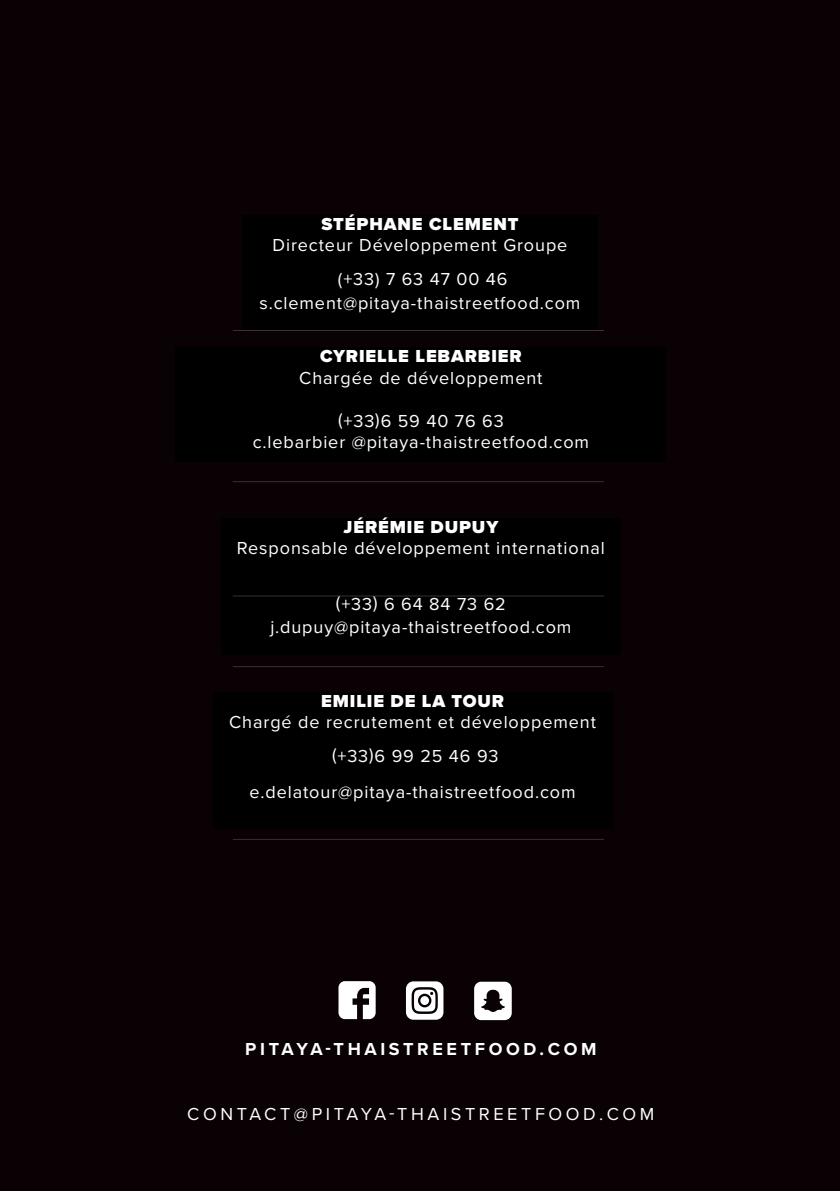
<style>
.page{position:relative;width:840px;height:1191px;background:#fff}
.page>*{position:absolute;margin:0;border:0;box-sizing:border-box;transform-origin:0 0}
.t1{font:18px/34px "Proxima Nova";letter-spacing:.05em;color:#fff;text-align:center}
.t2{font:900 18px "Proxima Nova";letter-spacing:.05em;color:#fff}
.t3{font:18px "Proxima Nova";letter-spacing:.2em;color:#fff}
.t4{font:700 18px "Proxima Nova";letter-spacing:.2em;color:#fff}
</style>
<div class="page">
<div style="left:0;top:0;width:839px;height:1191px;background:#090103"></div>
<div style="left:242px;top:215px;width:355px;height:115px;background:#000"></div>
<div style="left:176px;top:348px;width:489px;height:114px;background:#000"></div>
<div style="left:221px;top:518px;width:399px;height:137px;background:#000"></div>
<div style="left:213px;top:692px;width:399px;height:137px;background:#000"></div>
<hr style="left:233px;top:481px;width:370px;height:1px;background:#fff">
<hr style="left:233px;top:330px;width:370px;height:1px;background:#fff">
<hr style="left:233px;top:595px;width:370px;height:1px;background:#fff">
<hr style="left:233px;top:666px;width:370px;height:1px;background:#fff">
<hr style="left:233px;top:839px;width:370px;height:1px;background:#fff">
<svg style="left:338px;top:981px;width:37px;height:38px"></svg>
<svg style="left:406px;top:981px;width:37px;height:38px"></svg>
<div style="left:420px;top:996px;width:9px;height:9px;background:#fff;border-radius:50%"></div>
<svg style="left:474px;top:981px;width:37px;height:39px"></svg>
<p class="t2" style="left:321px;top:214px;width:199px">STÉPHANE CLEMENT</p>
<p class="t1" style="left:272px;top:229px;width:296px">Directeur Développement Groupe (+33) 7 63 47 00 46</p>
<p class="t1" style="left:259px;top:287px;width:322px">s.clement@pitaya-thaistreetfood.com</p>
<p class="t2" style="left:320px;top:346px;width:203px">CYRIELLE LEBARBIER</p>
<p class="t1" style="left:299px;top:361px;width:245px">Chargée de développement</p>
<p class="t1" style="left:252px;top:411px;width:338px;line-height:21.6px">(+33)6 59 40 76 63<br>c.lebarbier @pitaya-thaistreetfood.com</p>
<p class="t2" style="left:343px;top:517px;width:156px">JÉRÉMIE DUPUY</p>
<p class="t1" style="left:237px;top:532px;width:369px">Responsable développement international</p>
<p class="t1" style="left:270px;top:593px;width:302px;line-height:23.6px">(+33) 6 64 84 73 62 j.dupuy@pitaya-thaistreetfood.com</p>
<p class="t2" style="left:321px;top:691px;width:184px">EMILIE DE LA TOUR</p>
<p class="t1" style="left:229px;top:706px;width:368px">Chargé de recrutement et développement (+33)6 99 25 46 93</p>
<p class="t1" style="left:249px;top:776px;width:327px">e.delatour@pitaya-thaistreetfood.com</p>
<p class="t4" style="left:245px;top:1039px;width:352px">PITAYA-THAISTREETFOOD.COM</p>
<p class="t3" style="left:187px;top:1106px;width:468px">CONTACT@PITAYA-THAISTREETFOOD.COM</p>
</div>
